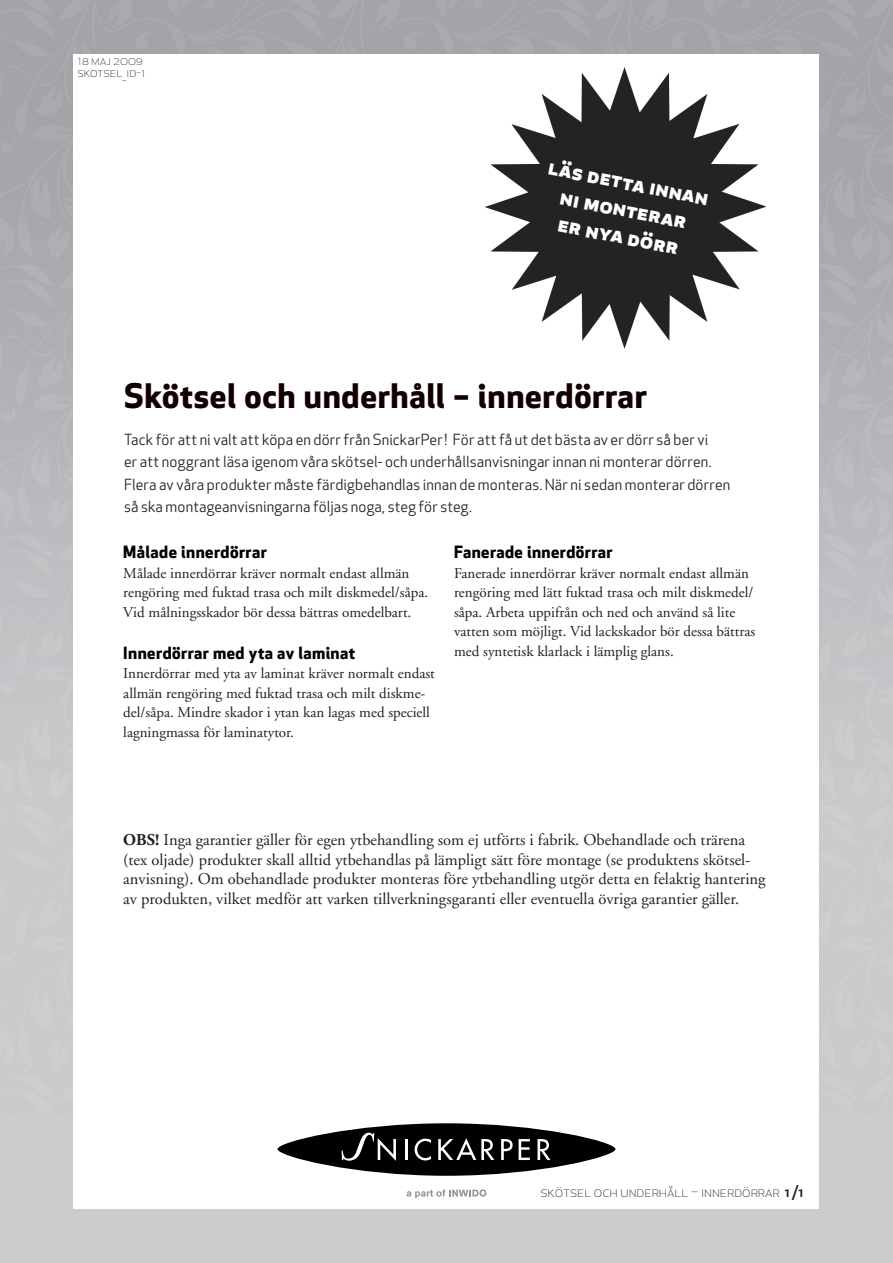
<style>
.page{position:relative;width:893px;height:1263px;background:#fff}
.page>*{position:absolute;margin:0;border:0;box-sizing:border-box;transform-origin:0 0}
.t1{font:700 33px "Apex New";letter-spacing:.02em;color:#120000}
.t2{font:22.5px/27px "Apex New PS Bold Caps";color:#fff;text-align:center}
.t3{font:16.5px/19.5px "Adobe Garamond";color:#231f20}
.t4{font:700 16.5px "Apex New";letter-spacing:.025em;color:#000}
.t5{font:15px/19.5px "Adobe Garamond";color:#231f20}
.t6{font:15px/22.5px "Apex New";letter-spacing:.01em;color:#231f20}
.t7{font:15px "Apex New PS Light Caps";color:#231f20}
.t8{font:13.5px/12px "Apex New PS Light Caps";color:#231f20}
.s1{font-weight:700}
.s2{font-family:"Apex New PS Medium Caps"}
</style>
<div class="page">
<div style="left:277px;top:1123px;width:338px;height:53px;background:#000;border-radius:50%"></div>
<hr style="left:405px;top:1139px;width:3px;height:21px;background:#fff">
<svg style="left:415px;top:1138px;width:16px;height:22px"></svg>
<svg style="left:438px;top:1138px;width:56px;height:22px"></svg>
<svg style="left:501px;top:1139px;width:12px;height:21px"></svg>
<svg style="left:519px;top:1139px;width:11px;height:21px"></svg>
<svg style="left:537px;top:1139px;width:13px;height:21px"></svg>
<svg style="left:342px;top:1132px;width:54px;height:29px"></svg>
<svg style="left:407px;top:1189px;width:79px;height:9px"></svg>
<img style="left:485px;top:67px;width:282px;height:282px">
<p class="t8" style="left:78px;top:55px;width:69px">18 maj 2009 skotsel_id-1</p>
<h2 class="t2" style="left:551px;top:153px;width:165px;rotate:11deg">läs detta innan ni monterar<br>er nya dörr</h2>
<h1 class="t1" style="left:124px;top:377px;width:524px">Skötsel och underhåll – innerdörrar</h1>
<p class="t6" style="left:124px;top:429px;width:608px">Tack för att ni valt att köpa en dörr från SnickarPer! För att få ut det bästa av er dörr så ber vi<br>er att noggrant läsa igenom våra skötsel- och underhållsanvisningar innan ni monterar dörren.<br>Flera av våra produkter måste färdigbehandlas innan de monteras. När ni sedan monterar dörren så ska montageanvisningarna följas noga, steg för steg.</p>
<p class="t4" style="left:123px;top:542px;width:145px">Målade innerdörrar</p>
<p class="t5" style="left:123px;top:564px;width:306px">Målade innerdörrar kräver normalt endast allmän rengöring med fuktad trasa och milt diskmedel/såpa.<br>Vid målningsskador bör dessa bättras omedelbart.</p>
<p class="t4" style="left:123px;top:643px;width:233px">Innerdörrar med yta av laminat</p>
<p class="t5" style="left:123px;top:664px;width:313px">Innerdörrar med yta av laminat kräver normalt endast allmän rengöring med fuktad trasa och milt diskme&shy;del/såpa. Mindre skador i ytan kan lagas med speciell lagningmassa för laminatytor.</p>
<p class="t4" style="left:454px;top:542px;width:160px">Fanerade innerdörrar</p>
<p class="t5" style="left:454px;top:564px;width:303px">Fanerade innerdörrar kräver normalt endast allmän rengöring med lätt fuktad trasa och milt diskmedel/ såpa. Arbeta uppifrån och ned och använd så lite vatten som möjligt. Vid lackskador bör dessa bättras med syntetisk klarlack i lämplig glans.</p>
<p class="t3" style="left:123px;top:831px;width:644px"><span class="s1">OBS!</span> Inga garantier gäller för egen ytbehandling som ej utförts i fabrik. Obehandlade och trärena (tex oljade) produkter skall alltid ytbehandlas på lämpligt sätt före montage (se produktens skötsel&shy;anvisning). Om obehandlade produkter monteras före ytbehandling utgör detta en felaktig hantering av produkten, vilket medför att varken tillverkningsgaranti eller eventuella övriga garantier gäller.</p>
<p class="t7" style="left:540px;top:1181px;width:265px">skötsel och underhåll – innerdörrar <span class="s2">1/1</span></p>
</div>
